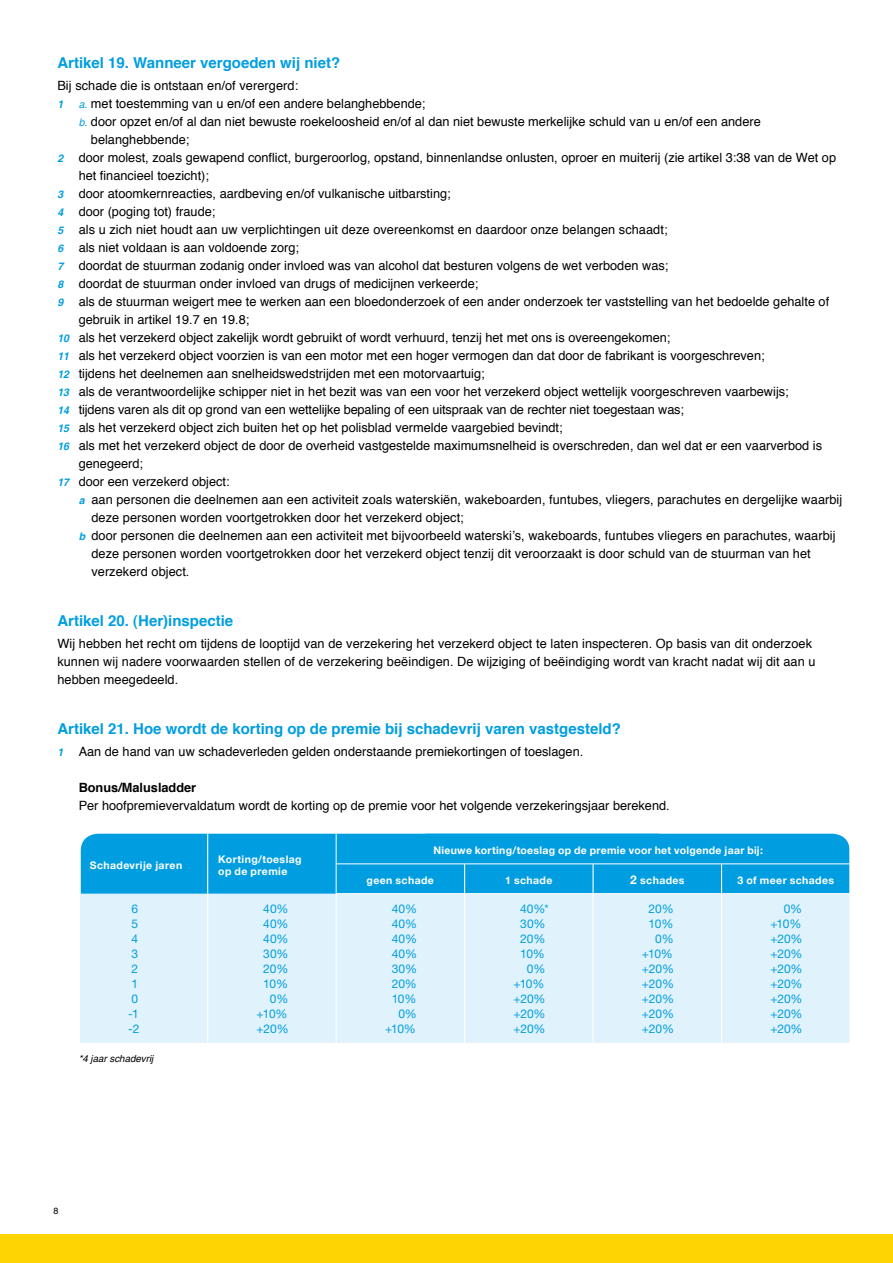
<style>
.page{position:relative;width:893px;height:1263px;background:#fff}
.page>*{position:absolute;margin:0;border:0;box-sizing:border-box;transform-origin:0 0}
.t1{font:700 15px "Helvetica";color:#009ee0}
.t2{font:12.75px/18px "Helvetica";color:#000}
.t3{font:700 12.75px "Helvetica";color:#000}
.t4{font:12px/15px "Helvetica Neue";color:#009ee0;text-align:right}
.t5{font:700 10.5px/12.6px "Helvetica Neue";letter-spacing:.035em;color:#fff}
.t6{font:italic 700 10.5px "Helvetica";color:#009ee0}
.t7{font:italic 9.75px "Helvetica";color:#000}
.t8{font:9px "Helvetica";color:#000}
.s1{font-style:italic;font-size:10.5px;color:#009ee0}
.s2{font-weight:700;font-style:italic;font-size:10.5px;color:#009ee0}
.s3{font-family:"Helvetica Neue LT";font-size:12px}
</style>
<div class="page">
<div style="left:0;top:1234px;width:893px;height:29px;background:#ffd400"></div>
<div style="left:80px;top:894px;width:769px;height:149px;background:#e0f2fb"></div>
<hr style="left:207px;top:894px;width:1px;height:149px;background:#fff">
<hr style="left:336px;top:894px;width:1px;height:149px;background:#fff">
<hr style="left:464px;top:894px;width:1px;height:149px;background:#fff">
<hr style="left:592px;top:894px;width:2px;height:149px;background:#fff">
<svg style="left:81px;top:834px;width:769px;height:70px;background:#25ace4"></svg>
<hr style="left:336px;top:863px;width:129px;height:1px;background:#fff">
<hr style="left:465px;top:863px;width:128px;height:1px;background:#fff">
<hr style="left:593px;top:863px;width:128px;height:1px;background:#fff">
<hr style="left:721px;top:863px;width:129px;height:1px;background:#fff">
<hr style="left:721px;top:864px;width:1px;height:30px;background:#fff">
<hr style="left:721px;top:894px;width:1px;height:149px;background:#fff">
<hr style="left:849px;top:894px;width:1px;height:149px;background:#fff">
<p class="t1" style="left:57px;top:52px;width:284px">Artikel 19. Wanneer vergoeden wij niet?</p>
<p class="t2" style="left:57px;top:77px;width:242px">Bij schade die is ontstaan en/of verergerd:</p>
<p class="t6" style="left:57px;top:98px;width:7px">1</p>
<p class="t2" style="left:79px;top:95px;width:348px"><span class="s1">a.</span> met toestemming van u en/of een andere belanghebbende;</p>
<p class="t2" style="left:79px;top:113px;width:684px"><span class="s1">b.</span> door opzet en/of al dan niet bewuste roekeloosheid en/of al dan niet bewuste merkelijke schuld van u en/of een andere</p>
<p class="t2" style="left:91px;top:131px;width:100px">belanghebbende;</p>
<p class="t2" style="left:57px;top:149px;width:780px"><span class="s2">2</span> door molest, zoals gewapend conflict, burgeroorlog, opstand, binnenlandse onlusten, oproer en muiterij (zie artikel 3:38 van de Wet op</p>
<p class="t2" style="left:79px;top:167px;width:132px">het financieel toezicht);</p>
<p class="t2" style="left:57px;top:185px;width:395px"><span class="s2">3</span> door atoomkernreacties, aardbeving en/of vulkanische uitbarsting;</p>
<p class="t2" style="left:57px;top:203px;width:160px"><span class="s2">4</span> door (poging tot) fraude;</p>
<p class="t2" style="left:57px;top:221px;width:612px"><span class="s2">5</span> als u zich niet houdt aan uw verplichtingen uit deze overeenkomst en daardoor onze belangen schaadt;</p>
<p class="t2" style="left:57px;top:239px;width:243px"><span class="s2">6</span> als niet voldaan is aan voldoende zorg;</p>
<p class="t2" style="left:57px;top:257px;width:612px"><span class="s2">7</span> doordat de stuurman zodanig onder invloed was van alcohol dat besturen volgens de wet verboden was;</p>
<p class="t2" style="left:57px;top:275px;width:422px"><span class="s2">8</span> doordat de stuurman onder invloed van drugs of medicijnen verkeerde;</p>
<p class="t2" style="left:57px;top:293px;width:773px"><span class="s2">9</span> als de stuurman weigert mee te werken aan een bloedonderzoek of een ander onderzoek ter vaststelling van het bedoelde gehalte of</p>
<p class="t2" style="left:79px;top:311px;width:172px">gebruik in artikel 19.7 en 19.8;</p>
<p class="t2" style="left:57px;top:329px;width:614px"><span class="s2">10</span> als het verzekerd object zakelijk wordt gebruikt of wordt verhuurd, tenzij het met ons is overeengekomen;</p>
<p class="t2" style="left:57px;top:347px;width:709px"><span class="s2">11</span> als het verzekerd object voorzien is van een motor met een hoger vermogen dan dat door de fabrikant is voorgeschreven;</p>
<p class="t2" style="left:57px;top:365px;width:429px"><span class="s2">12</span> tijdens het deelnemen aan snelheidswedstrijden met een motorvaartuig;</p>
<p class="t2" style="left:57px;top:383px;width:733px"><span class="s2">13</span> als de verantwoordelijke schipper niet in het bezit was van een voor het verzekerd object wettelijk voorgeschreven vaarbewijs;</p>
<p class="t2" style="left:57px;top:401px;width:628px"><span class="s2">14</span> tijdens varen als dit op grond van een wettelijke bepaling of een uitspraak van de rechter niet toegestaan was;</p>
<p class="t2" style="left:57px;top:419px;width:507px"><span class="s2">15</span> als het verzekerd object zich buiten het op het polisblad vermelde vaargebied bevindt;</p>
<p class="t2" style="left:57px;top:437px;width:766px"><span class="s2">16</span> als met het verzekerd object de door de overheid vastgestelde maximumsnelheid is overschreden, dan wel dat er een vaarverbod is</p>
<p class="t2" style="left:79px;top:455px;width:66px">genegeerd;</p>
<p class="t2" style="left:57px;top:473px;width:174px"><span class="s2">17</span> door een verzekerd object:</p>
<p class="t2" style="left:79px;top:491px;width:765px"><span class="s2">a</span> aan personen die deelnemen aan een activiteit zoals waterskiën, wakeboarden, funtubes, vliegers, parachutes en dergelijke waarbij</p>
<p class="t2" style="left:91px;top:509px;width:374px">deze personen worden voortgetrokken door het verzekerd object;</p>
<p class="t2" style="left:79px;top:527px;width:758px"><span class="s2">b</span> door personen die deelnemen aan een activiteit met bijvoorbeeld waterski’s, wakeboards, funtubes vliegers en parachutes, waarbij</p>
<p class="t2" style="left:91px;top:545px;width:721px">deze personen worden voortgetrokken door het verzekerd object tenzij dit veroorzaakt is door schuld van de stuurman van het</p>
<p class="t2" style="left:91px;top:563px;width:100px">verzekerd object.</p>
<p class="t1" style="left:57px;top:610px;width:177px">Artikel 20. (Her)inspectie</p>
<p class="t2" style="left:57px;top:635px;width:760px">Wij hebben het recht om tijdens de looptijd van de verzekering het verzekerd object te laten inspecteren. Op basis van dit onderzoek kunnen wij nadere voorwaarden stellen of de verzekering beëindigen. De wijziging of beëindiging wordt van kracht nadat wij dit aan u hebben meegedeeld.</p>
<p class="t1" style="left:57px;top:718px;width:565px">Artikel 21. Hoe wordt de korting op de premie bij schadevrij varen vastgesteld?</p>
<p class="t2" style="left:57px;top:743px;width:527px"><span class="s2">1</span> Aan de hand van uw schadeverleden gelden onderstaande premiekortingen of toeslagen.</p>
<p class="t3" style="left:79px;top:779px;width:119px">Bonus/Malusladder</p>
<p class="t2" style="left:79px;top:797px;width:593px">Per hoofpremievervaldatum wordt de korting op de premie voor het volgende verzekeringsjaar berekend.</p>
<p class="t5" style="left:90px;top:859px;width:94px">Schadevrije jaren</p>
<p class="t5" style="left:218px;top:853px;width:85px">Korting/toeslag op de premie</p>
<p class="t5" style="left:433px;top:844px;width:331px">Nieuwe korting/toeslag op de premie voor het volgende jaar bij:</p>
<p class="t5" style="left:367px;top:874px;width:69px">geen schade</p>
<p class="t5" style="left:505px;top:874px;width:49px">1 schade</p>
<p class="t5" style="left:630px;top:874px;width:56px"><span class="s3">2</span> schades</p>
<p class="t5" style="left:738px;top:874px;width:98px">3 of meer schades</p>
<p class="t4" style="left:128px;top:901px;width:13px;text-align:justify">6<br>5<br>4<br>3<br>2<br>1<br>0 -1 -2</p>
<p class="t4" style="left:257px;top:901px;width:34px">40%<br>40%<br>40%<br>30%<br>20%<br>10%<br>0% +10% +20%</p>
<p class="t4" style="left:385px;top:901px;width:34px">40%<br>40%<br>40%<br>40%<br>30%<br>20%<br>10%<br>0% +10%</p>
<p class="t4" style="left:520px;top:901px;width:30px">40%*</p>
<p class="t4" style="left:520px;top:916px;width:27px">30%</p>
<p class="t4" style="left:520px;top:931px;width:27px">20%</p>
<p class="t4" style="left:520px;top:946px;width:26px">10%</p>
<p class="t4" style="left:527px;top:961px;width:20px">0%</p>
<p class="t4" style="left:513px;top:976px;width:32px">+10%</p>
<p class="t4" style="left:513px;top:991px;width:34px">+20%</p>
<p class="t4" style="left:513px;top:1006px;width:34px">+20%</p>
<p class="t4" style="left:513px;top:1021px;width:34px">+20%</p>
<p class="t7" style="left:79px;top:1053px;width:76px">*4 jaar schadevrij</p>
<p class="t8" style="left:54px;top:1205px;width:7px">8</p>
<p class="t4" style="left:642px;top:901px;width:34px">20%<br>10%<br>0% +10% +20% +20% +20% +20% +20%</p>
<p class="t4" style="left:770px;top:901px;width:34px;text-align:justify;text-indent:13px">0% +10% +20% +20% +20% +20% +20% +20% +20%</p>
</div>
